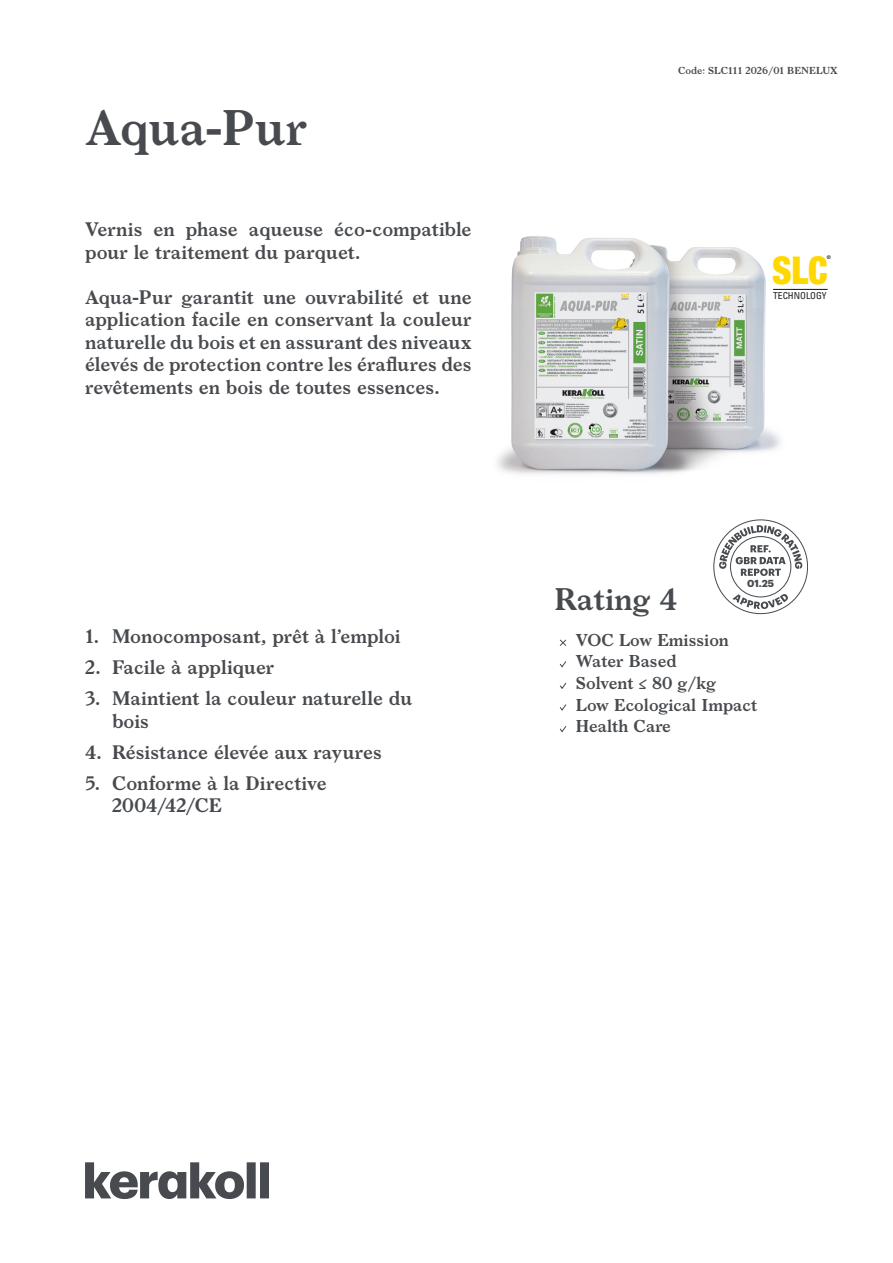
<style>
.page{position:relative;width:893px;height:1263px;background:#fff}
.page>*{position:absolute;margin:0;border:0;box-sizing:border-box;transform-origin:0 0}
.t1{font:600 48px "Larish Neue";letter-spacing:.005em;color:#474a4e}
.t2{font:900 condensed 38.4px "Helvetica Neue LT Std";color:#ffd801;scale:.95 1}
.t3{font:600 30px "Larish Neue";color:#474a4e}
.t4{font:600 18.75px/22.5px "Larish Neue";color:#474a4e}
.t5{font:600 16.5px/21.6px "Larish Neue";color:#474a4e}
.t6{font:700 10.05px "Graphik";color:#474a4e}
.t7{font:600 9.75px "Larish Neue";color:#474a4e}
.t8{font:condensed 9.6px "Univers LT Std";color:#231f20}
.t9{font:500 condensed 5.1px "Helvetica Neue LT Std";color:#231f20}
</style>
<div class="page">
<svg style="left:713px;top:519px;width:95px;height:95px"></svg>
<svg style="left:85px;top:1162px;width:184px;height:37px"></svg>
<svg style="left:559px;top:639px;width:8px;height:7px"></svg>
<svg style="left:559px;top:661px;width:8px;height:7px"></svg>
<svg style="left:560px;top:682px;width:7px;height:7px"></svg>
<svg style="left:559px;top:704px;width:8px;height:7px"></svg>
<svg style="left:559px;top:726px;width:8px;height:7px"></svg>
<hr style="left:773px;top:289px;width:55px;height:1px;background:#231f20">
<img style="left:497px;top:236px;width:289px;height:238px">
<h1 class="t1" style="left:85px;top:91px;width:223px">Aqua-Pur</h1>
<p class="t4" style="left:85px;top:217px;width:388px">Vernis en phase aqueuse éco-compatible pour le traitement du parquet.</p>
<p class="t4" style="left:85px;top:284px;width:388px;text-align:justify">Aqua-Pur garantit une ouvrabilité et une application facile en conservant la couleur naturelle du bois et en assurant des niveaux élevés de protection contre les éraflures des revêtements en bois de toutes essences.</p>
<p class="t4" style="left:85px;top:624px;width:317px">1. Monocomposant, prêt à l’emploi</p>
<p class="t4" style="left:85px;top:655px;width:191px">2. Facile à appliquer</p>
<p class="t4" style="left:112px;top:686px;width:302px;text-indent:-27px">3. Maintient la couleur naturelle du bois</p>
<p class="t4" style="left:85px;top:739px;width:298px">4. Résistance élevée aux rayures</p>
<p class="t4" style="left:112px;top:770px;width:216px;text-indent:-27px">5. Conforme à la Directive<br>2004/42/CE</p>
<p class="t7" style="left:678px;top:63px;width:161px">Code: SLC111 2026/01 BENELUX</p>
<h2 class="t2" style="left:772px;top:247px;width:60px">SLC</h2>
<p class="t9" style="left:827px;top:254px;width:6px">®</p>
<p class="t8" style="left:773px;top:290px;width:55px">TECHNOLOGY</p>
<p class="t6" style="left:747px;top:575px;width:29px">01.25</p>
<h3 class="t3" style="left:554px;top:576px;width:125px">Rating 4</h3>
<p class="t5" style="left:576px;top:628px;width:183px">VOC Low Emission<br>Water Based<br>Solvent ≤ 80 g/kg<br>Low Ecological Impact<br>Health Care</p>
</div>
